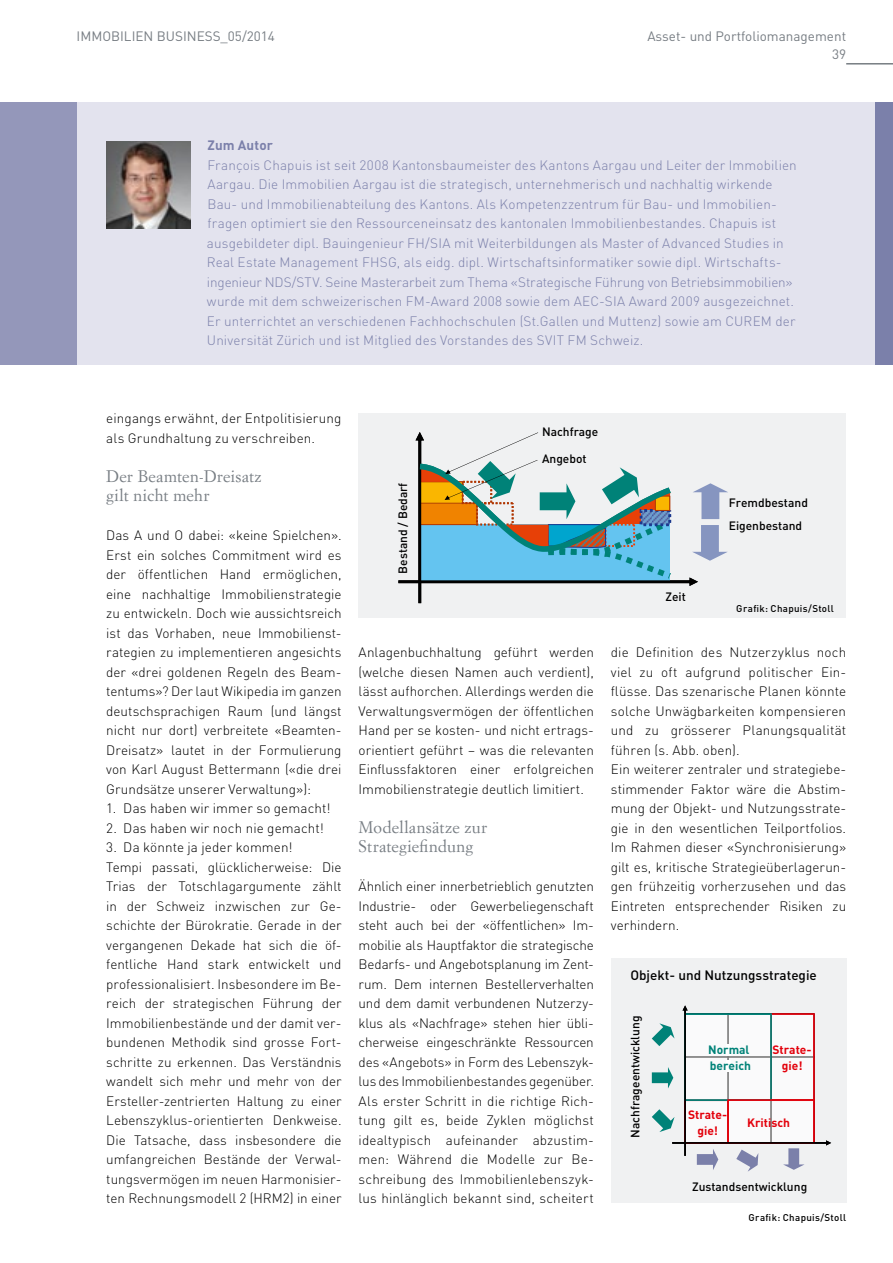
<style>
.page{position:relative;width:893px;height:1263px;background:#fff}
.page>*{position:absolute;margin:0;border:0;box-sizing:border-box;transform-origin:0 0}
.t1{font:16.5px/19.5px "Simoncini Garamond";letter-spacing:.015em;color:#777d83}
.t2{font:300 13.5px/19.5px "DIN Pro";color:#000}
.t3{font:300 13.5px/19.5px "DIN Pro";letter-spacing:.01em;color:#7b80aa}
.t4{font:13.5px/18px "DIN Pro";color:#777d83;text-align:right}
.t5{font:500 13.5px "DIN Pro";color:#000}
.t6{font:700 13.5px "DIN Pro";letter-spacing:.015em;color:#7b80aa}
.t7{font:500 12px/23.2px "DIN Pro";color:#000}
.t8{font:700 12px/16.4px "DIN Pro";color:#e3000b;text-align:center}
.t9{font:700 12px/16.4px "DIN Pro";color:#008278}
.t10{font:500 9.75px "DIN Pro";letter-spacing:.035em;color:#000}
</style>
<div class="page">
<hr style="left:846px;top:63px;width:47px;height:2px;background:#777d83">
<div style="left:77px;top:102px;width:816px;height:263px;background:#e3e3ee"></div>
<img style="left:106px;top:141px;width:84px;height:87px">
<div style="left:0;top:102px;width:77px;height:263px;background:#9497ba"></div>
<div style="left:876px;top:102px;width:17px;height:263px;background:#7b80aa"></div>
<div style="left:359px;top:413px;width:487px;height:205px;background:#f0f1f2"></div>
<svg style="left:398px;top:432px;width:330px;height:171px"></svg>
<div style="left:611px;top:958px;width:235px;height:245px;background:#f0f1f2"></div>
<svg style="left:652px;top:1005px;width:179px;height:167px"></svg>
<hr style="left:726px;top:1044px;width:4px;height:11px;background:#fff">
<hr style="left:726px;top:1060px;width:4px;height:11px;background:#fff">
<p class="t4" style="left:77px;top:26px;width:200px">IMMOBILIEN BUSINESS_05/2014</p>
<p class="t4" style="left:647px;top:26px;width:200px">Asset- und Portfoliomanagement<br>39</p>
<p class="t6" style="left:207px;top:134px;width:67px">Zum Autor</p>
<p class="t3" style="left:207px;top:154px;width:591px">François Chapuis ist seit 2008 Kantonsbaumeister des Kantons Aargau und Leiter der Immobilien Aargau. Die Immobilien Aargau ist die strategisch, unternehmerisch und nachhaltig wirkende Bau- und Immobilienabteilung des Kantons. Als Kompetenzzentrum für Bau- und Immobilien&shy;fragen optimiert sie den Ressourceneinsatz des kantonalen Immobilienbestandes. Chapuis ist ausgebildeter dipl. Bauingenieur FH/SIA mit Weiterbildungen als Master of Advanced Studies in Real Estate Management FHSG, als eidg. dipl. Wirtschaftsinformatiker sowie dipl. Wirtschafts&shy;ingenieur NDS/STV. Seine Masterarbeit zum Thema «Strategische Führung von Betriebsimmobilien» wurde mit dem schweizerischen FM-Award 2008 sowie dem AEC-SIA Award 2009 ausgezeichnet.<br>Er unterrichtet an verschiedenen Fachhochschulen (St.Gallen und Muttenz) sowie am CUREM der Universität Zürich und ist Mitglied des Vorstandes des SVIT FM Schweiz.</p>
<p class="t2" style="left:106px;top:408px;width:237px">eingangs erwähnt, der Entpolitisierung als Grundhaltung zu verschreiben.</p>
<p class="t1" style="left:106px;top:466px;width:157px">Der Beamten-Dreisatz gilt nicht mehr</p>
<p class="t2" style="left:106px;top:525px;width:237px;text-align:justify">Das A und O dabei: «keine Spielchen».<br>Erst ein solches Commitment wird es der öffentlichen Hand ermöglichen, eine nachhaltige Immobilienstrategie zu entwickeln. Doch wie aussichtsreich ist das Vorhaben, neue Immobilienst&shy;rategien zu implementieren angesichts der «drei goldenen Regeln des Beam&shy;tentums»? Der laut Wikipedia im ganzen deutschsprachigen Raum (und längst nicht nur dort) verbreitete «Beamten-Dreisatz» lautet in der Formulierung von Karl August Bettermann («die drei Grundsätze unserer Verwaltung»):</p>
<p class="t2" style="left:106px;top:798px;width:226px">1. Das haben wir immer so gemacht!</p>
<p class="t2" style="left:106px;top:818px;width:219px">2. Das haben wir noch nie gemacht!</p>
<p class="t2" style="left:106px;top:837px;width:237px">3. Da könnte ja jeder kommen!<br>Tempi passati, glücklicherweise: Die Trias der Totschlagargumente zählt in der Schweiz inzwischen zur Ge&shy;schichte der Bürokratie. Gerade in der vergangenen Dekade hat sich die öf&shy;fentliche Hand stark entwickelt und professionalisiert. Insbesondere im Be&shy;reich der strategischen Führung der Immobilienbestände und der damit ver&shy;bundenen Methodik sind grosse Fort&shy;schritte zu erkennen. Das Verständnis wandelt sich mehr und mehr von der Ersteller-zentrierten Haltung zu einer Lebenszyklus-orientierten Denkweise.<br>Die Tatsache, dass insbesondere die umfangreichen Bestände der Verwal&shy;tungsvermögen im neuen Harmonisier&shy;ten Rechnungsmodell 2 (HRM2) in einer</p>
<p class="t7" style="left:391px;top:574px;width:93px;rotate:-90deg">Bestand / Bedarf</p>
<p class="t7" style="left:542px;top:418px;width:58px;line-height:26.2px">Nachfrage<br>Angebot</p>
<p class="t7" style="left:665px;top:585px;width:22px">Zeit</p>
<p class="t7" style="left:729px;top:491px;width:81px">Fremdbestand<br>Eigenbestand</p>
<p class="t10" style="left:736px;top:602px;width:99px">Grafik: Chapuis/Stoll</p>
<p class="t2" style="left:359px;top:642px;width:237px;text-align:justify">Anlagenbuchhaltung geführt werden (welche diesen Namen auch verdient), lässt aufhorchen. Allerdings werden die Verwaltungsvermögen der öffentlichen Hand per se kosten- und nicht ertrags&shy;orientiert geführt – was die relevanten Einflussfaktoren einer erfolgreichen Immobilienstrategie deutlich limitiert.</p>
<p class="t1" style="left:359px;top:817px;width:130px">Modellansätze zur<br>Strategiefindung</p>
<p class="t2" style="left:359px;top:876px;width:237px">Ähnlich einer innerbetrieblich genutzten Industrie- oder Gewerbeliegenschaft steht auch bei der «öffentlichen» Im&shy;mobilie als Hauptfaktor die strategische Bedarfs- und Angebotsplanung im Zent&shy;rum. Dem internen Bestellerverhalten und dem damit verbundenen Nutzerzy&shy;klus als «Nachfrage» stehen hier übli&shy;cherweise eingeschränkte Ressourcen des «Angebots» in Form des Lebenszyk&shy;lus des Immobilienbestandes gegenüber.<br>Als erster Schritt in die richtige Rich&shy;tung gilt es, beide Zyklen möglichst idealtypisch aufeinander abzustim&shy;men: Während die Modelle zur Be&shy;schreibung des Immobilienlebenszyk&shy;lus hinlänglich bekannt sind, scheitert</p>
<p class="t2" style="left:611px;top:642px;width:237px">die Definition des Nutzerzyklus noch viel zu oft aufgrund politischer Ein&shy;flüsse. Das szenarische Planen könnte solche Unwägbarkeiten kompensieren und zu grösserer Planungsqualität führen (s. Abb. oben).<br>Ein weiterer zentraler und strategiebe&shy;stimmender Faktor wäre die Abstim&shy;mung der Objekt- und Nutzungsstrate&shy;gie in den wesentlichen Teilportfolios.<br>Im Rahmen dieser «Synchronisierung» gilt es, kritische Strategieüberlagerun&shy;gen frühzeitig vorherzusehen und das Eintreten entsprechender Risiken zu verhindern.</p>
<p class="t5" style="left:630px;top:966px;width:188px">Objekt- und Nutzungsstrategie</p>
<p class="t7" style="left:623px;top:1137px;width:123px;rotate:-90deg">Nachfrageentwicklung</p>
<p class="t8" style="left:772px;top:1040px;width:41px">Strate&shy;gie!</p>
<p class="t9" style="left:708px;top:1040px;width:44px">Normal bereich</p>
<p class="t8" style="left:688px;top:1105px;width:41px">Strate&shy;gie!</p>
<p class="t8" style="left:747px;top:1112px;width:44px">Kritisch</p>
<p class="t7" style="left:692px;top:1174px;width:117px">Zustandsentwicklung</p>
<p class="t10" style="left:749px;top:1211px;width:99px">Grafik: Chapuis/Stoll</p>
</div>
